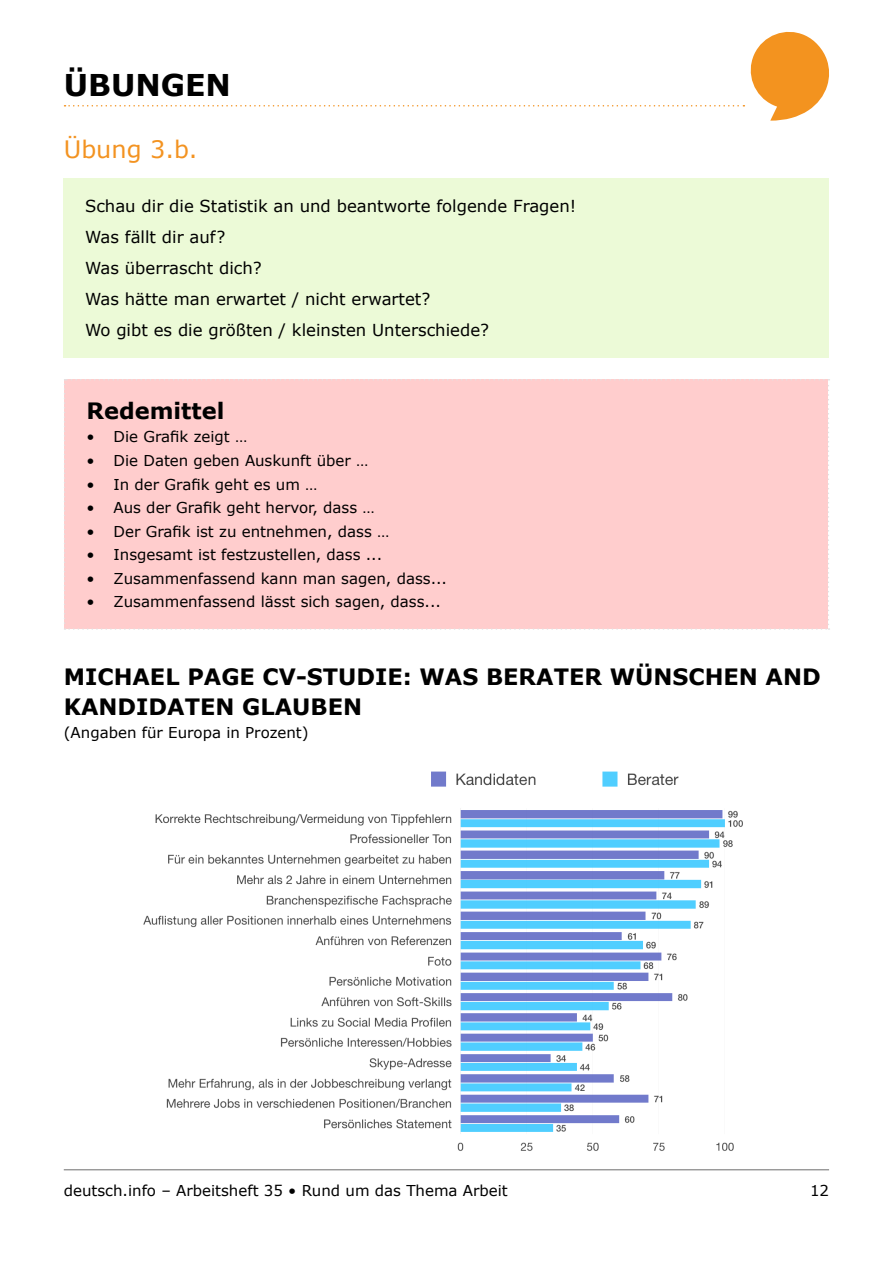
<style>
.page{position:relative;width:893px;height:1263px;background:#fff}
.page>*{position:absolute;margin:0;border:0;box-sizing:border-box;transform-origin:0 0}
.t1{font:700 30px "Verdana";color:#000}
.User_Exercise_Title{font:24px "Verdana";color:#f39321}
.User_Text_Title{font:700 22.5px/30px "Verdana";color:#000}
.User_Normal{font:16.5px "Verdana";color:#000}
.User_Small{font:15px "Verdana";color:#000}
</style>
<div class="page">
<svg style="left:65px;top:31px;width:764px;height:90px"></svg>
<hr style="left:64px;top:1169px;width:765px;height:1px;background:#6c6c6c">
<div style="left:64px;top:178px;width:765px;height:179px;background:#ecfad7"></div>
<img style="left:143px;top:771px;width:600px;height:380px">
<div style="left:64px;top:379px;width:765px;height:251px;background:#ffcdcd"></div>
<h1 class="t1" style="left:64px;top:66px;width:169px">ÜBUNGEN</h1>
<p class="User_Exercise_Title" style="left:64px;top:134px;width:135px">Übung 3.b.</p>
<p class="User_Normal" style="left:85px;top:195px;width:493px">Schau dir die Statistik an und beantworte folgende Fragen!</p>
<p class="User_Normal" style="left:85px;top:226px;width:142px">Was fällt dir auf?</p>
<p class="User_Normal" style="left:85px;top:257px;width:178px">Was überrascht dich?</p>
<p class="User_Normal" style="left:85px;top:288px;width:347px">Was hätte man erwartet / nicht erwartet?</p>
<p class="User_Normal" style="left:85px;top:319px;width:406px">Wo gibt es die größten / kleinsten Unterschiede?</p>
<p class="User_Text_Title" style="left:87px;top:396px;width:139px">Redemittel</p>
<p class="User_Small" style="left:87px;top:427px;width:162px">• Die Grafik zeigt …</p>
<p class="User_Small" style="left:87px;top:451px;width:283px">• Die Daten geben Auskunft über …</p>
<p class="User_Small" style="left:87px;top:474px;width:232px">• In der Grafik geht es um …</p>
<p class="User_Small" style="left:87px;top:498px;width:290px">• Aus der Grafik geht hervor, dass …</p>
<p class="User_Small" style="left:87px;top:521px;width:304px">• Der Grafik ist zu entnehmen, dass …</p>
<p class="User_Small" style="left:87px;top:545px;width:297px">• Insgesamt ist festzustellen, dass ...</p>
<p class="User_Small" style="left:87px;top:568px;width:362px">• Zusammenfassend kann man sagen, dass...</p>
<p class="User_Small" style="left:87px;top:592px;width:356px">• Zusammenfassend lässt sich sagen, dass...</p>
<p class="User_Text_Title" style="left:64px;top:661px;width:758px">MICHAEL PAGE CV-STUDIE: WAS BERATER WÜNSCHEN AND<br>KANDIDATEN GLAUBEN</p>
<p class="User_Small" style="left:64px;top:723px;width:246px">(Angaben für Europa in Prozent)</p>
<p class="User_Small" style="left:64px;top:1181px;width:446px">deutsch.info – Arbeitsheft 35 • Rund um das Thema Arbeit</p>
<p class="User_Small" style="left:810px;top:1181px;width:21px">12</p>
</div>
